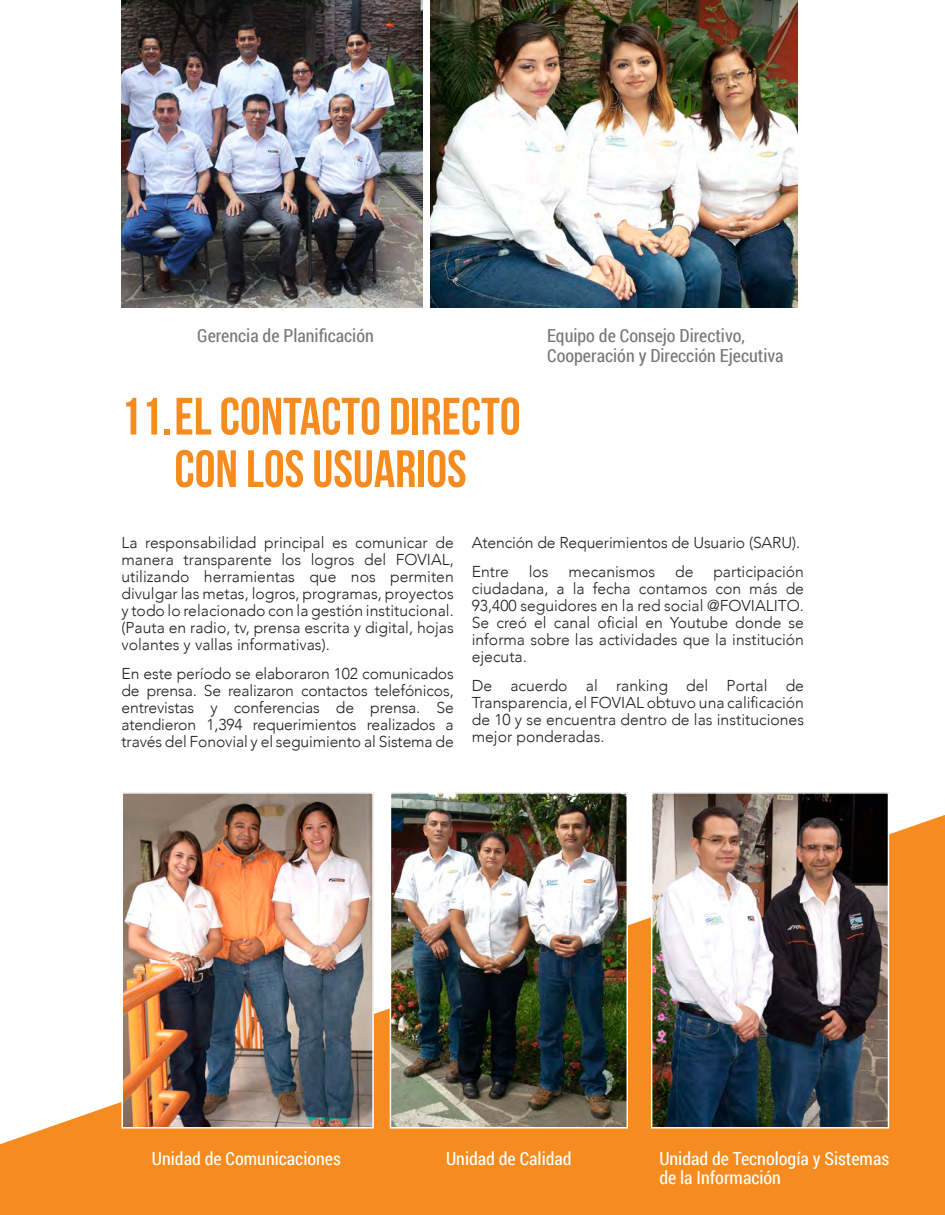
<style>
.page{position:relative;width:945px;height:1215px;background:#fff}
.page>*{position:absolute;margin:0;border:0;box-sizing:border-box;transform-origin:0 0}
.Big_text{font:52.5px/52.5px "Bebas Neue";color:#f68c1f;text-align:center}
.t1{font:18px/19.4px "Roboto Condensed";color:#fff}
.t2{font:18px "Roboto Condensed";color:#76787b}
.t3{font:300 15.75px/17px "Avenir";color:#231f20;text-align:justify}
</style>
<div class="page">
<svg style="left:0;top:815px;width:945px;height:400px;fill:#f68c1f"></svg>
<img style="left:393px;top:795px;width:232px;height:331px">
<div style="left:390px;top:792px;width:238px;height:337px;border:2px solid #fff"></div>
<img style="left:654px;top:795px;width:232px;height:331px">
<div style="left:651px;top:792px;width:238px;height:337px;border:2px solid #fff"></div>
<img style="left:125px;top:795px;width:246px;height:331px">
<div style="left:122px;top:792px;width:252px;height:337px;border:2px solid #fff"></div>
<img style="left:122px;top:0;width:300px;height:308px">
<img style="left:430px;top:0;width:368px;height:308px">
<p class="t2" style="left:197px;top:323px;width:178px">Gerencia de Planificación</p>
<p class="Big_text" style="left:120px;top:390px;width:402px">11.EL CONTACTO DIRECTO<br>CON LOS USUARIOS</p>
<p class="t2" style="left:547px;top:323px;width:199px">Equipo de Consejo Directivo,</p>
<p class="t2" style="left:547px;top:343px;width:238px">Cooperación y Dirección Ejecutiva</p>
<p class="t3" style="left:122px;top:534px;width:334px">La responsabilidad principal es comunicar de manera transparente los logros del FOVIAL, utilizando herramientas que nos permiten divulgar las metas, logros, programas, proyectos y todo lo relacionado con la gestión institucional. (Pauta en radio, tv, prensa escrita y digital, hojas volantes y vallas informativas).</p>
<p class="t3" style="left:122px;top:665px;width:334px">En este período se elaboraron 102 comunicados de prensa. Se realizaron contactos telefónicos, entrevistas y conferencias de prensa. Se atendieron 1,394 requerimientos realizados a través del Fonovial y el seguimiento al Sistema de</p>
<p class="t3" style="left:472px;top:534px;width:330px">Atención de Requerimientos de Usuario (SARU).</p>
<p class="t3" style="left:472px;top:563px;width:39px">Entre</p>
<p class="t3" style="left:529px;top:563px;width:21px">los</p>
<p class="t3" style="left:569px;top:563px;width:88px">mecanismos</p>
<p class="t3" style="left:675px;top:563px;width:20px">de</p>
<p class="t3" style="left:472px;top:563px;width:334px;text-indent:242px">participación ciudadana, a la fecha contamos con más de 93,400 seguidores en la red social @FOVIALITO.<br>Se creó el canal oficial en Youtube donde se informa sobre las actividades que la institución ejecuta.</p>
<p class="t3" style="left:472px;top:677px;width:334px">De acuerdo al ranking del Portal de Transparencia, el FOVIAL obtuvo una calificación de 10 y se encuentra dentro de las instituciones mejor ponderadas.</p>
<p class="t1" style="left:152px;top:1148px;width:191px">Unidad de Comunicaciones</p>
<p class="t1" style="left:446px;top:1148px;width:127px">Unidad de Calidad</p>
<p class="t1" style="left:659px;top:1148px;width:231px">Unidad de Tecnología y Sistemas de la Información</p>
</div>
